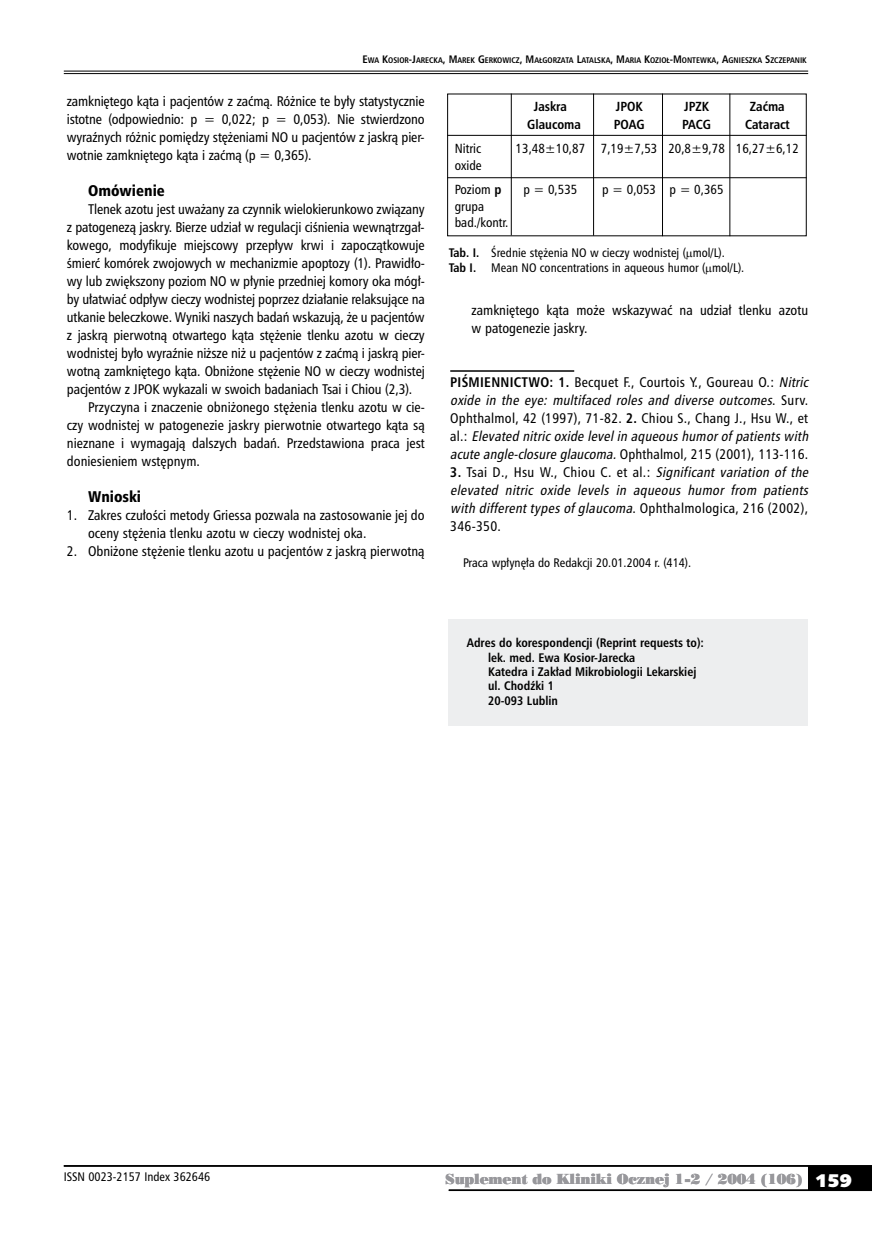
<style>
.page{position:relative;width:872px;height:1234px;background:#fff}
.page>*{position:absolute;margin:0;border:0;box-sizing:border-box;transform-origin:0 0}
.t1{font:15px "Humnst 777 Blk Cn PL";color:#000}
.t2{font:13.5px/18px "Humnst 777 Cn PL";letter-spacing:-.01em;color:#000}
.t3{font:italic 13.5px/18px "Humnst 777 Cn PL";color:#000}
.t4{font:13.5px "Poster Bodoni PL";letter-spacing:-.015em;color:#98989c}
.t5{font:12.75px/24px "Humnst 777 Cn PL";color:#000}
.t6{font:700 12.75px "Humnst 777 Cn PL";color:#000}
.t7{font:12px/15.8px "Humnst 777 Cn PL";color:#000}
.t8{font:700 12px/14.4px "Humnst 777 Cn PL";color:#000}
.t9{font:700 7.8px "Humnst 777 Cn PL";color:#000}
.s1{font-size:10.5px}
.s2{font-size:7.5px}
.s3{font-weight:700}
.s4{font-weight:700;font-style:normal}
.s5{font-style:normal}
.s6{font-family:"Humanst 531 U Blk PL";font-size:18px;color:#fff}
</style>
<div class="page">
<hr style="left:450px;top:370px;width:124px;height:1px;background:#000">
<hr style="left:64px;top:71px;width:744px;height:1px;background:#000">
<hr style="left:64px;top:73px;width:744px;height:1px;background:#000">
<div style="left:808px;top:1165px;width:64px;height:25px;background:#000"></div>
<hr style="left:64px;top:1164px;width:808px;height:2px;background:#000">
<hr style="left:449px;top:1189px;width:423px;height:1px;background:#000">
<hr style="left:447px;top:135px;width:359px;height:1px;background:#000">
<hr style="left:447px;top:177px;width:359px;height:1px;background:#000">
<hr style="left:511px;top:94px;width:1px;height:141px;background:#000">
<hr style="left:593px;top:94px;width:1px;height:141px;background:#000">
<hr style="left:729px;top:94px;width:1px;height:142px;background:#000">
<hr style="left:662px;top:94px;width:1px;height:142px;background:#000">
<div style="left:449px;top:619px;width:359px;height:106px;background:#edeeef"></div>
<p class="t9" style="left:362px;top:55px;width:445px"><span class="s1">E</span>WA <span class="s1">K</span>OSIOR<span class="s1">-J</span>ARECKA<span class="s1">, M</span>AREK <span class="s1">G</span>ERKOWICZ<span class="s1">, M</span>A<span class="s2">Ł</span>GORZATA <span class="s1">L</span>ATALSKA<span class="s1">, M</span>ARIA <span class="s1">K</span>OZIO<span class="s2">Ł</span><span class="s1">-M</span>ONTEWKA<span class="s1">, A</span>GNIESZKA <span class="s1">S</span>ZCZEPANIK</p>
<p class="t2" style="left:67px;top:92px;width:359px;text-align:justify">zamkniętego kąta i pacjentów z zaćmą. Różnice te były statystycznie istotne (odpowiednio: p = 0,022; p = 0,053). Nie stwierdzono wyraźnych różnic pomiędzy stężeniami NO u pacjentów z jaskrą pier&shy;wotnie zamkniętego kąta i zaćmą (p = 0,365).</p>
<p class="t1" style="left:88px;top:181px;width:78px">Omó-wie-nie</p>
<p class="t2" style="left:88px;top:200px;width:338px">Tlenek azotu jest uważany za czynnik wielokierunkowo związany</p>
<p class="t2" style="left:67px;top:218px;width:358px">z patogenezą jaskry. Bierze udział w regulacji ciśnienia wewnątrzgał-</p>
<p class="t2" style="left:67px;top:236px;width:359px">kowego, modyfikuje miejscowy przepływ krwi i zapoczątkowuje</p>
<p class="t2" style="left:67px;top:254px;width:358px">śmierć komórek zwojowych w mechanizmie apoptozy (1). Prawidło-</p>
<p class="t2" style="left:67px;top:272px;width:358px">wy lub zwiększony poziom NO w płynie przedniej komory oka mógł-</p>
<p class="t2" style="left:67px;top:290px;width:359px">by ułatwiać odpływ cieczy wodnistej poprzez działanie relaksujące na</p>
<p class="t2" style="left:67px;top:308px;width:359px">utkanie beleczkowe. Wyniki naszych badań wskazują, że u pacjentów</p>
<p class="t2" style="left:67px;top:326px;width:359px">z jaskrą pierwotną otwartego kąta stężenie tlenku azotu w cieczy</p>
<p class="t2" style="left:67px;top:344px;width:358px">wodnistej było wyraźnie niższe niż u pacjentów z zaćmą i jaskrą pier-</p>
<p class="t2" style="left:67px;top:362px;width:359px">wotną zamkniętego kąta. Obniżone stężenie NO w cieczy wodnistej</p>
<p class="t2" style="left:67px;top:380px;width:347px">pacjentów z JPOK wykazali w swoich badaniach Tsai i Chiou (2,3).</p>
<p class="t2" style="left:88px;top:398px;width:337px">Przyczyna i znaczenie obniżonego stężenia tlenku azotu w cie-</p>
<p class="t2" style="left:67px;top:416px;width:359px">czy wodnistej w patogenezie jaskry pierwotnie otwartego kąta są</p>
<p class="t2" style="left:67px;top:434px;width:359px">nieznane i wymagają dalszych badań. Przedstawiona praca jest</p>
<p class="t2" style="left:67px;top:452px;width:134px">doniesieniem wstępnym.</p>
<p class="t1" style="left:88px;top:487px;width:55px">Wnio-ski</p>
<p class="t2" style="left:88px;top:506px;width:338px;text-indent:-21px">1. Zakres czułości metody Griessa pozwala na zastosowanie jej do oceny stężenia tlenku azotu w cieczy wodnistej oka.</p>
<p class="t2" style="left:67px;top:542px;width:359px">2. Obniżone stężenie tlenku azotu u pacjentów z jaskrą pierwotną</p>
<p class="t6" style="left:534px;top:98px;width:35px">Jaskra</p>
<p class="t6" style="left:616px;top:98px;width:28px">JPOK</p>
<p class="t6" style="left:684px;top:98px;width:26px">JPZK</p>
<p class="t6" style="left:750px;top:98px;width:36px">Zaćma</p>
<p class="t6" style="left:527px;top:116px;width:55px">Glaucoma</p>
<p class="t6" style="left:613px;top:116px;width:32px">POAG</p>
<p class="t6" style="left:682px;top:116px;width:30px">PACG</p>
<p class="t6" style="left:745px;top:116px;width:46px">Cataract</p>
<p class="t5" style="left:455px;top:137px;width:28px">Nitric</p>
<p class="t5" style="left:515px;top:137px;width:285px">13,48±10,87 7,19±7,53 20,8±9,78 16,27±6,12</p>
<p class="t5" style="left:455px;top:153px;width:48px">oxide<br>Poziom <span class="s3">p</span></p>
<p class="t5" style="left:523px;top:177px;width:55px">p = 0,535</p>
<p class="t5" style="left:602px;top:177px;width:123px">p = 0,053 p = 0,365</p>
<p class="t5" style="left:455px;top:197px;width:55px;line-height:16.5px">grupa bad./kontr.</p>
<p class="t7" style="left:449px;top:244px;width:278px"><span class="s3">Tab. I.</span> Średnie stężenia NO w cieczy wodnistej ( mol/L).<br><span class="s3">Tab I.</span></p>
<p class="t7" style="left:491px;top:260px;width:254px">Mean NO concentrations in aqueous humor ( mol/L).</p>
<p class="t2" style="left:471px;top:300px;width:338px">zamkniętego kąta może wskazywać na udział tlenku azotu w patogenezie jaskry.</p>
<p class="t3" style="left:450px;top:372px;width:363px"><span class="s4">PIŚMIENNICTWO: 1.</span> <span class="s5">Becquet F., Courtois Y., Goureau O.:</span> Nitric oxide in the eye: multifaced roles and diverse outcomes<span class="s5">. S u r v .<br>Ophthalmol, 42 (1997), 71-82.</span> <span class="s4">2.</span> <span class="s5">Chiou S., Chang J., Hsu W., et a l . :</span> Elevated nitricoxide levelin aqueoushumorofpatientswith acute angle-closure glaucoma.<span class="s5">Ophthalmol</span>,<span class="s5">215 (2001), 113-116.<br></span><span class="s4">3 .</span> <span class="s5">Ts a i D . , H s u W. , C h i o u C . et a l . :</span> Significant variation of the elevated nitric oxide levels in aqueous humor from patients with differenttypes ofglaucoma<span class="s5">. Ophthalmologica, 216 (2002), 346-350.</span></p>
<p class="t7" style="left:463px;top:554px;width:230px">Praca wpłynęła do Redakcji 20.01.2004 r. (414).</p>
<p class="t8" style="left:488px;top:635px;width:217px;text-indent:-21px">Adres do korespondencji (Reprint requests to): lek. med. Ewa Kosior-Jarecka<br>Katedra i Zakład Mikrobiologii Lekarskiej ul. Chodźki 1<br>20-093 Lublin</p>
<p class="t7" style="left:64px;top:1168px;width:148px">ISSN 0023-2157 Index 362646</p>
<p class="t4" style="left:445px;top:1169px;width:408px">Suplement do Kliniki Ocznej 1-2 / 2004 (106) <span class="s6">159</span></p>
</div>
